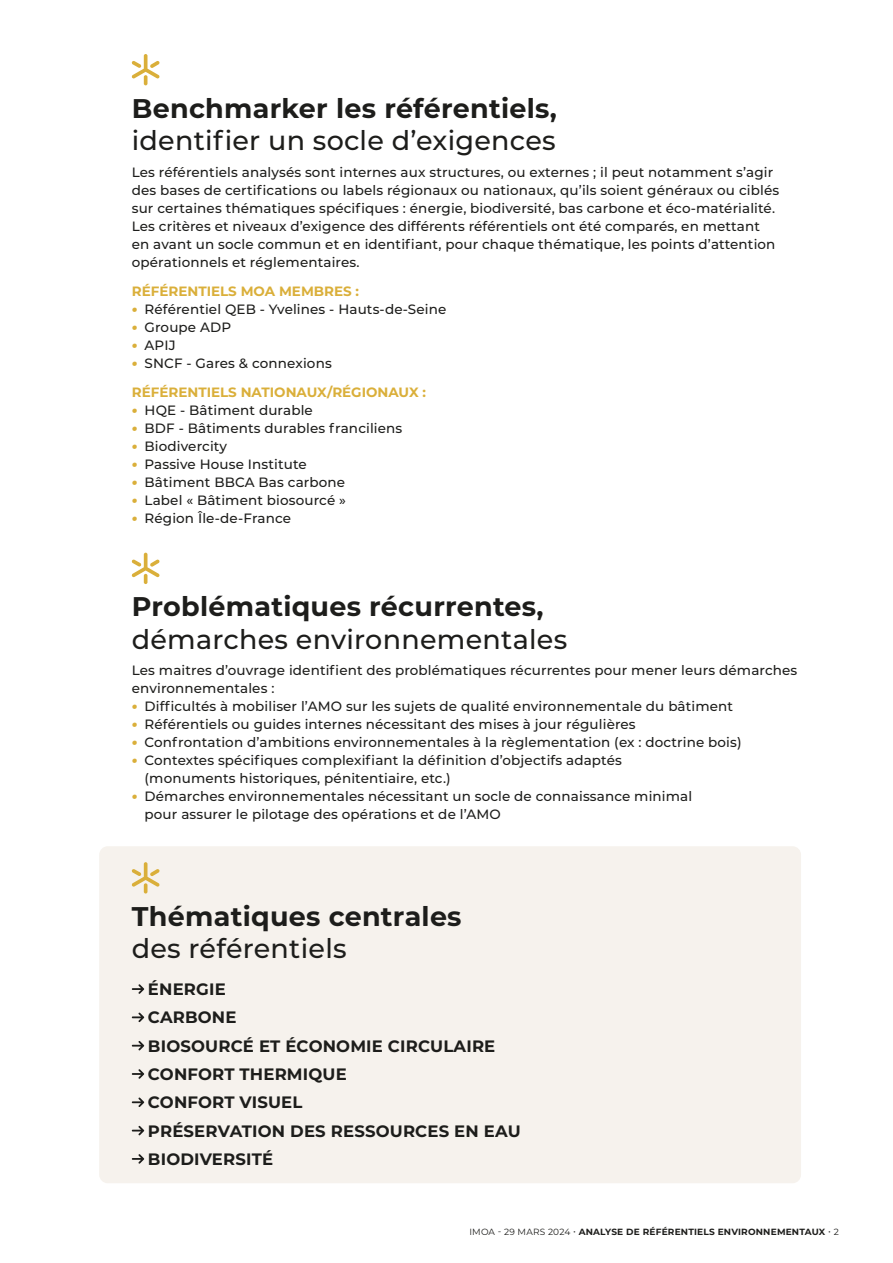
<style>
.page{position:relative;width:893px;height:1263px;background:#fff}
.page>*{position:absolute;margin:0;border:0;box-sizing:border-box;transform-origin:0 0}
.t1{font:700 27px "Montserrat";letter-spacing:.01em;color:#1d1d1b}
.t2{font:500 27px "Montserrat";letter-spacing:.01em;color:#1d1d1b}
.t3{font:700 16.5px/28.3px "Montserrat";letter-spacing:.01em;color:#1d1d1b}
.t4{font:500 13.5px/18px "Montserrat";letter-spacing:.01em;color:#1d1d1b}
.t5{font:700 13.5px/29px "Montserrat";color:#daaf3a}
.t6{font:700 9px "Montserrat";letter-spacing:.02em;color:#1d1d1b}
.s1{font-weight:800;font-style:italic;font-size:15px;color:#daaf3a}
.s2{font-weight:800;font-style:italic;font-size:15px}
.s3{font-weight:500;color:#1d1d1b}
.s4{font-weight:400}
</style>
<div class="page">
<div style="left:99px;top:846px;width:702px;height:337px;background:#f6f2ed;border-radius:9px"></div>
<svg style="left:132px;top:54px;width:28px;height:31px"></svg>
<svg style="left:132px;top:553px;width:28px;height:31px"></svg>
<svg style="left:132px;top:862px;width:28px;height:31px"></svg>
<svg style="left:132px;top:984px;width:12px;height:10px"></svg>
<svg style="left:132px;top:1012px;width:12px;height:10px"></svg>
<svg style="left:132px;top:1041px;width:12px;height:9px"></svg>
<svg style="left:132px;top:1069px;width:12px;height:10px"></svg>
<svg style="left:132px;top:1097px;width:12px;height:10px"></svg>
<svg style="left:132px;top:1126px;width:12px;height:9px"></svg>
<svg style="left:132px;top:1154px;width:12px;height:10px"></svg>
<h1 class="t1" style="left:132px;top:89px;width:427px">Benchmarker les référentiels,</h1>
<h1 class="t2" style="left:132px;top:122px;width:425px">identifier un socle d’exigences</h1>
<p class="t4" style="left:132px;top:162px;width:649px">Les référentiels analysés sont internes aux structures, ou externes ; il peut notamment s’agir des bases de certifications ou labels régionaux ou nationaux, qu’ils soient généraux ou ciblés sur certaines thématiques spécifiques : énergie, biodiversité, bas carbone et éco-matérialité.<br>Les critères et niveaux d’exigence des différents référentiels ont été comparés, en mettant en avant un socle commun et en identifiant, pour chaque thématique, les points d’attention opérationnels et réglementaires.</p>
<p class="t5" style="left:132px;top:276px;width:229px">RÉFÉRENTIELS MOA MEMBRES :</p>
<p class="t4" style="left:132px;top:299px;width:316px"><span class="s1">•</span> Référentiel QEB - Yvelines - Hauts-de-Seine</p>
<p class="t4" style="left:132px;top:317px;width:101px"><span class="s1">•</span> Groupe ADP</p>
<p class="t4" style="left:132px;top:335px;width:45px"><span class="s1">•</span> APIJ</p>
<p class="t5" style="left:132px;top:348px;width:296px"><span class="s2">•</span> <span class="s3">SNCF - Gares &amp; connexions<br></span>RÉFÉRENTIELS NATIONAUX/RÉGIONAUX :</p>
<p class="t4" style="left:132px;top:400px;width:183px"><span class="s1">•</span> HQE - Bâtiment durable</p>
<p class="t4" style="left:132px;top:418px;width:272px"><span class="s1">•</span> BDF - Bâtiments durables franciliens</p>
<p class="t4" style="left:132px;top:436px;width:97px"><span class="s1">•</span> Biodivercity</p>
<p class="t4" style="left:132px;top:454px;width:177px"><span class="s1">•</span> Passive House Institute</p>
<p class="t4" style="left:132px;top:472px;width:215px"><span class="s1">•</span> Bâtiment BBCA Bas carbone</p>
<p class="t4" style="left:132px;top:490px;width:216px"><span class="s1">•</span> Label « Bâtiment biosourcé »</p>
<p class="t4" style="left:132px;top:508px;width:161px"><span class="s1">•</span> Région Île-de-France</p>
<h1 class="t1" style="left:132px;top:587px;width:413px">Problématiques récurrentes,</h1>
<h1 class="t2" style="left:132px;top:620px;width:437px">démarches environnementales</h1>
<p class="t4" style="left:132px;top:661px;width:667px">Les maitres d’ouvrage identifient des problématiques récurrentes pour mener leurs démarches environnementales :</p>
<p class="t4" style="left:132px;top:697px;width:603px"><span class="s1">•</span> Difficultés à mobiliser l’AMO sur les sujets de qualité environnementale du bâtiment</p>
<p class="t4" style="left:132px;top:715px;width:505px"><span class="s1">•</span> Référentiels ou guides internes nécessitant des mises à jour régulières</p>
<p class="t4" style="left:132px;top:733px;width:611px"><span class="s1">•</span> Confrontation d’ambitions environnementales à la règlementation (ex : doctrine bois)</p>
<p class="t4" style="left:145px;top:751px;width:479px;text-indent:-13px"><span class="s1">•</span> Contextes spécifiques complexifiant la définition d’objectifs adaptés (monuments historiques, pénitentiaire, etc.)</p>
<p class="t4" style="left:145px;top:787px;width:549px;text-indent:-13px"><span class="s1">•</span> Démarches environnementales nécessitant un socle de connaissance minimal pour assurer le pilotage des opérations et de l’AMO</p>
<h1 class="t1" style="left:132px;top:897px;width:331px">Thématiques centrales</h1>
<h1 class="t2" style="left:132px;top:930px;width:216px">des référentiels</h1>
<p class="t3" style="left:148px;top:974px;width:374px">ÉNERGIE<br>CARBONE<br>BIOSOURCÉ ET ÉCONOMIE CIRCULAIRE<br>CONFORT THERMIQUE<br>CONFORT VISUEL<br>PRÉSERVATION DES RESSOURCES EN EAU<br>BIODIVERSITÉ</p>
<p class="t6" style="left:469px;top:1225px;width:371px"><span class="s4">IMOA - 29 MARS 2024 •</span> ANALYSE DE RÉFÉRENTIELS ENVIRONNEMENTAUX <span class="s4">• 2</span></p>
</div>
